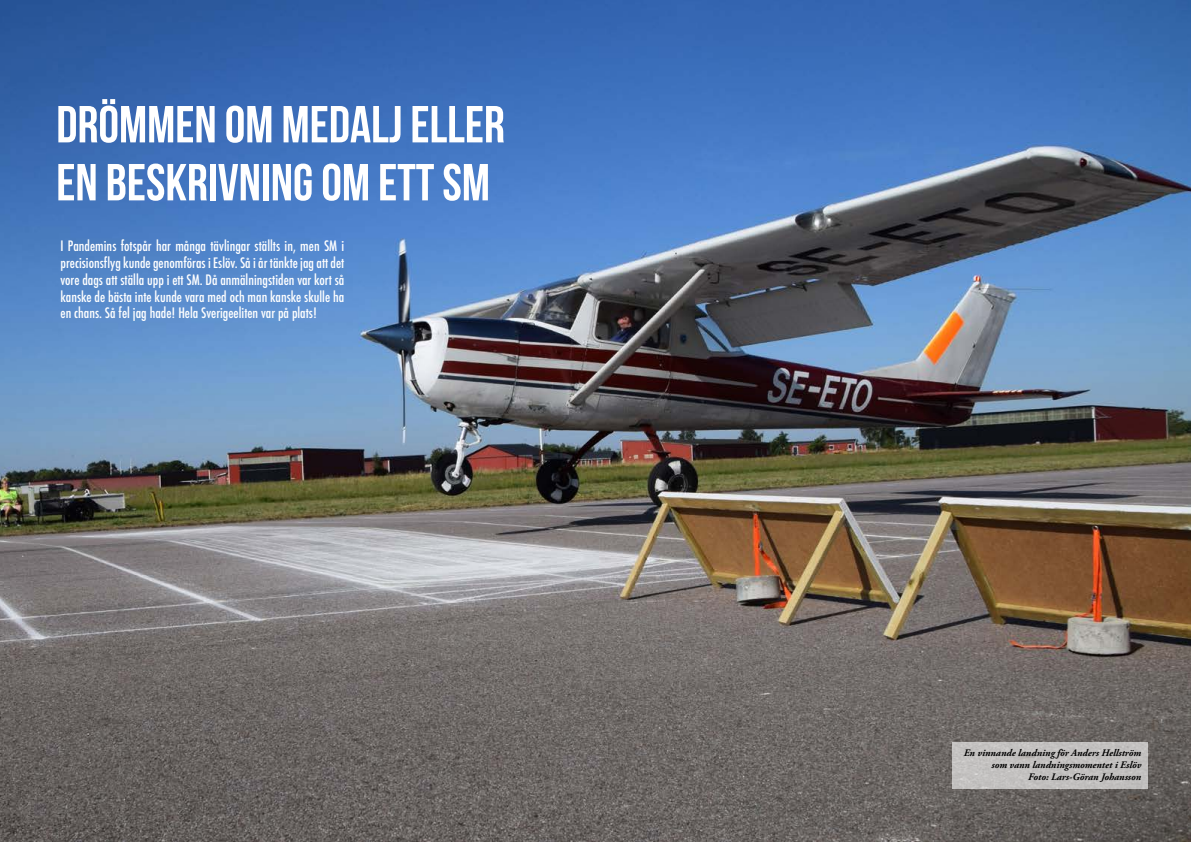
<style>
.page{position:relative;width:1191px;height:842px;background:#fff}
.page>*{position:absolute;margin:0;border:0;box-sizing:border-box;transform-origin:0 0}
.t1{font:52px/58px "Bebas Neue";color:#fff}
.t2{font:500 condensed 14px/16.8px "Futura";color:#fff;text-align:justify}
.t3{font:italic 700 10px/12px "Adobe Garamond Pro";color:#000;text-align:right}
</style>
<div class="page">
<img style="left:0;top:0;width:1191px;height:842px">
<div style="left:951px;top:742px;width:196px;height:47px;background:#c2c1bf"></div>
<h1 class="t1" style="left:56px;top:95px;width:450px">DRÖMMEN OM MEDALJ ELLER<br>EN BESKRIVNING OM ETT SM</h1>
<p class="t2" style="left:61px;top:237px;width:285px">I Pandemins fotspår har många tävlingar ställts in, men SM i precisionsflyg kunde genomföras i Eslöv. Så i år tänkte jag att det vore dags att ställa upp i ett SM. Då anmälningstiden var kort så kanske de bästa inte kunde vara med och man kanske skulle ha en chans. Så fel jag hade! Hela Sverigeeliten var på plats!</p>
<p class="t3" style="left:963px;top:747px;width:179px">En vinnande landning för Anders Hellström som vann landningsmomentet i Eslöv<br>Foto: Lars-Göran Johansson</p>
</div>
